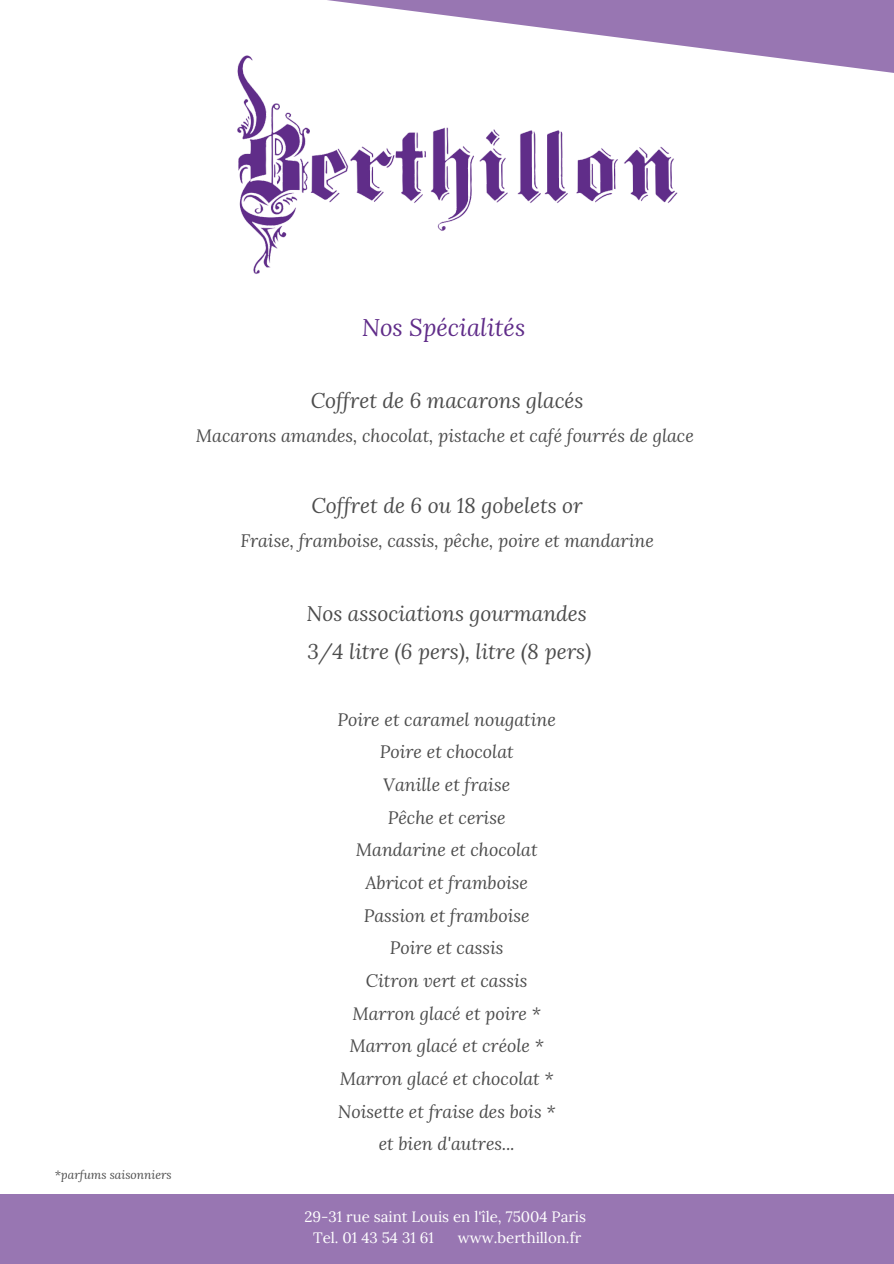
<style>
.page{position:relative;width:894px;height:1264px;background:#fff}
.page>*{position:absolute;margin:0;border:0;box-sizing:border-box;transform-origin:0 0}
.t1{font:italic 24px "Lora";color:#602c89}
.t2{font:italic 21px "Lora";color:#4c4c4c}
.t3{font:italic 17.85px "Lora";color:#4c4c4c}
.t4{font:15px "Lora";color:#fff}
.t5{font:italic 12px "Lora";color:#4c4c4c}
</style>
<div class="page">
<div style="left:0;top:1194px;width:893px;height:69px;background:#9876b2"></div>
<svg style="left:327px;top:0;width:566px;height:73px;fill:#9876b2"></svg>
<img style="left:237px;top:47px;width:470px;height:227px">
<p class="t5" style="left:55px;top:1166px;width:118px">*parfums saisonniers</p>
<p class="t1" style="left:361px;top:311px;width:165px">Nos Spécialités</p>
<p class="t2" style="left:310px;top:386px;width:274px">Coffret de 6 macarons glacés</p>
<p class="t3" style="left:196px;top:423px;width:499px">Macarons amandes, chocolat, pistache et café fourrés de glace</p>
<p class="t2" style="left:311px;top:491px;width:273px">Coffret de 6 ou 18 gobelets or</p>
<p class="t3" style="left:240px;top:528px;width:415px">Fraise, framboise, cassis, pêche, poire et mandarine</p>
<p class="t2" style="left:306px;top:599px;width:282px">Nos associations gourmandes</p>
<p class="t2" style="left:307px;top:637px;width:285px">3/4 litre (6 pers), litre (8 pers)</p>
<p class="t3" style="left:337px;top:707px;width:220px">Poire et caramel nougatine</p>
<p class="t3" style="left:379px;top:740px;width:135px">Poire et chocolat</p>
<p class="t3" style="left:383px;top:772px;width:129px">Vanille et fraise</p>
<p class="t3" style="left:387px;top:805px;width:119px">Pêche et cerise</p>
<p class="t3" style="left:356px;top:838px;width:183px">Mandarine et chocolat</p>
<p class="t3" style="left:365px;top:870px;width:164px">Abricot et framboise</p>
<p class="t3" style="left:363px;top:903px;width:167px">Passion et framboise</p>
<p class="t3" style="left:390px;top:936px;width:115px">Poire et cassis</p>
<p class="t3" style="left:366px;top:968px;width:163px">Citron vert et cassis</p>
<p class="t3" style="left:352px;top:1001px;width:190px">Marron glacé et poire *</p>
<p class="t3" style="left:349px;top:1034px;width:196px">Marron glacé et créole *</p>
<p class="t3" style="left:340px;top:1066px;width:215px">Marron glacé et chocolat *</p>
<p class="t3" style="left:338px;top:1099px;width:219px">Noisette et fraise des bois *</p>
<p class="t3" style="left:378px;top:1131px;width:137px">et bien d'autres...</p>
<p class="t4" style="left:304px;top:1206px;width:283px">29-31 rue saint Louis en l'île, 75004 Paris</p>
<p class="t4" style="left:313px;top:1228px;width:122px">Tel. 01 43 54 31 61</p>
<p class="t4" style="left:457px;top:1228px;width:125px">www.berthillon.fr</p>
</div>
